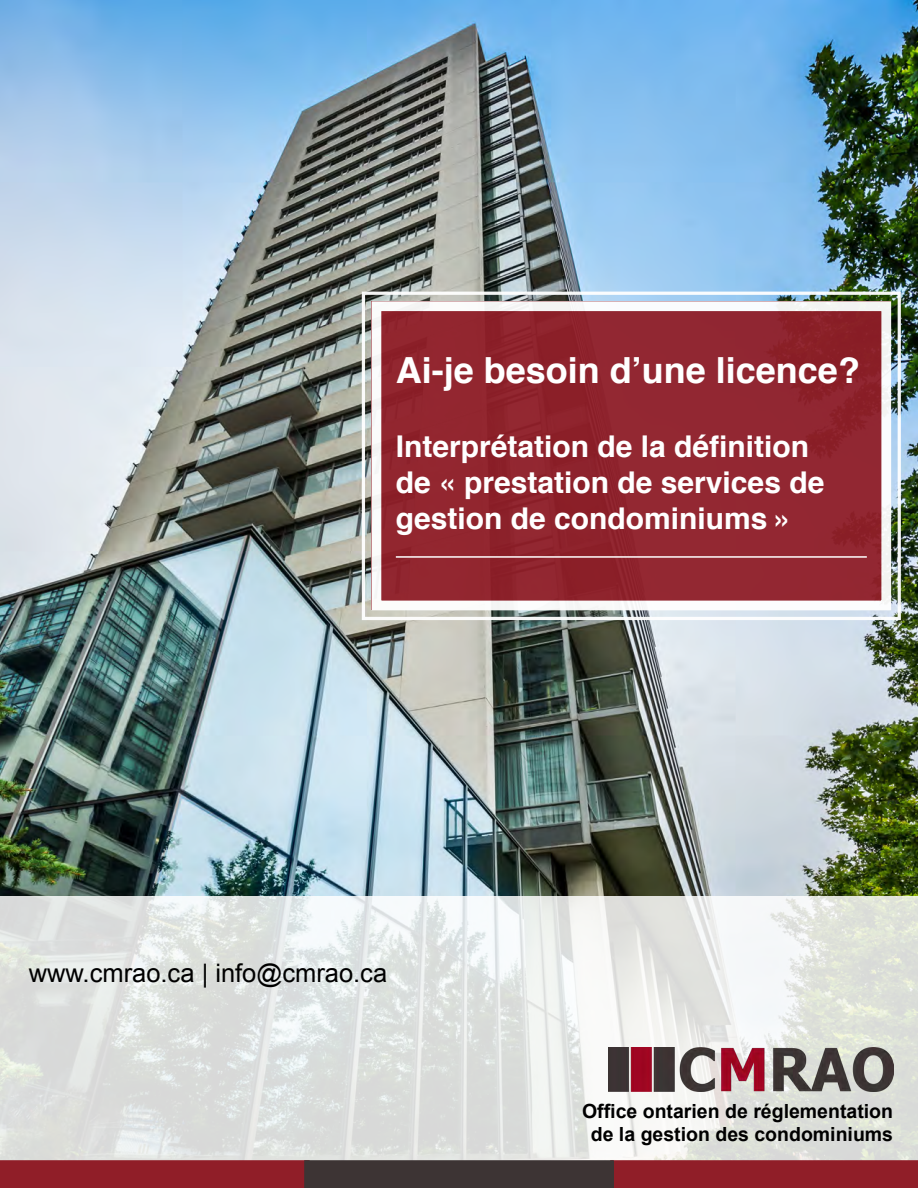
<style>
.page{position:relative;width:918px;height:1188px;background:#fff}
.page>*{position:absolute;margin:0;border:0;box-sizing:border-box;transform-origin:0 0}
.t1{font:700 36px "Helvetica";color:#fff}
.t2{font:700 30px/36px "Helvetica";color:#fff}
.t3{font:25.5px "Arial";color:#000}
.t4{font:700 19.5px/22.5px "Arial";color:#000;text-align:center}
</style>
<div class="page">
<img style="left:0;top:0;width:918px;height:896px">
<svg style="left:0;top:896px;width:918px;height:264px;fill:#dfe2de"></svg>
<img style="left:609px;top:1048px;width:284px;height:44px">
<svg style="left:360px;top:290px;width:543px;height:332px;background:#93373f"></svg>
<div style="left:372px;top:301px;width:519px;height:309px;border:10px solid #fff"></div>
<hr style="left:396px;top:556px;width:471px;height:2px;background:#fff">
<div style="left:1px;top:1161px;width:308px;height:26px;background:#901e28"></div>
<div style="left:0;top:1160px;width:310px;height:28px;border:2px solid #901e28"></div>
<div style="left:611px;top:1161px;width:306px;height:26px;background:#901e28"></div>
<div style="left:610px;top:1160px;width:308px;height:28px;border:2px solid #901e28"></div>
<div style="left:305px;top:1161px;width:308px;height:26px;background:#3d3434"></div>
<div style="left:304px;top:1160px;width:310px;height:28px;border:2px solid #3d3434"></div>
<p class="t1" style="left:396px;top:342px;width:466px">Ai-je besoin d’une licence?</p>
<p class="t2" style="left:396px;top:428px;width:430px">Interprétation de la définition de « prestation de services de gestion de condominiums »</p>
<p class="t3" style="left:29px;top:957px;width:360px">www.cmrao.ca | info@cmrao.ca</p>
<p class="t4" style="left:582px;top:1101px;width:313px">Office ontarien de réglementation de la gestion des condominiums</p>
</div>
